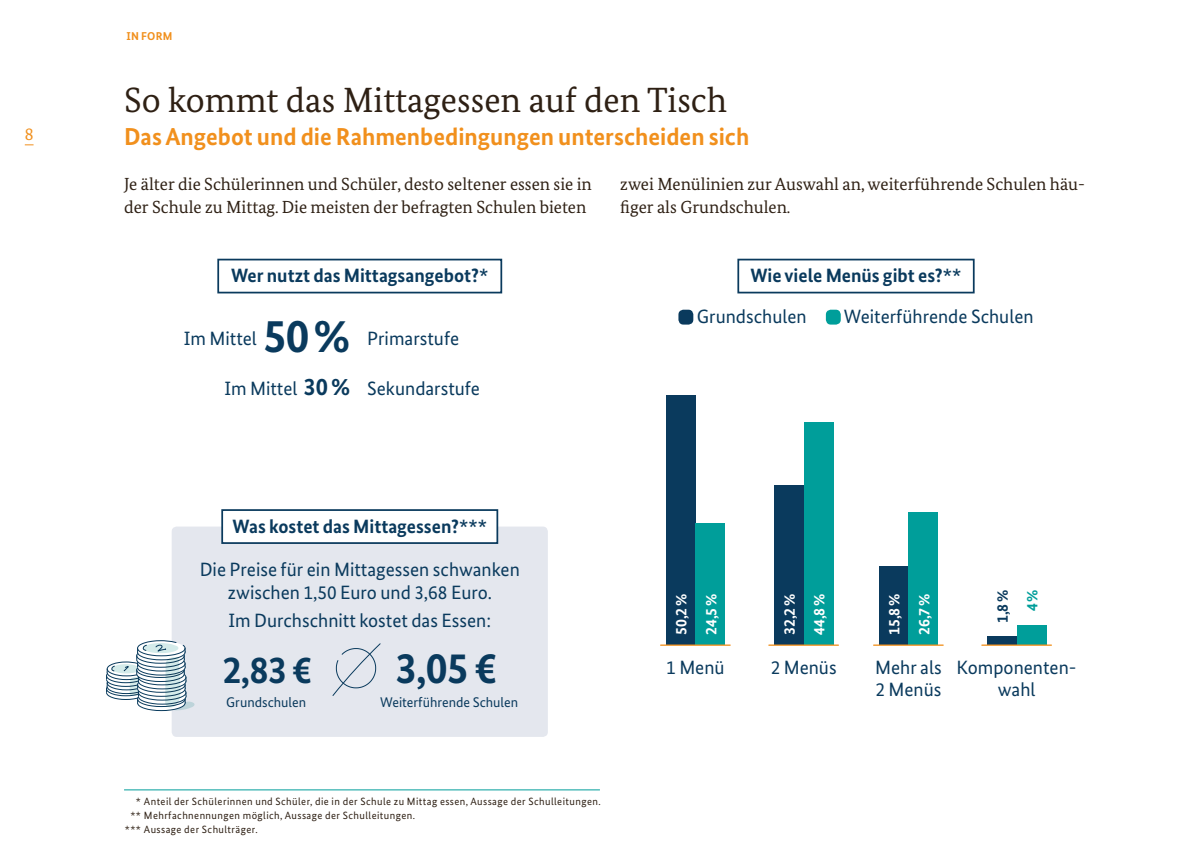
<style>
.page{position:relative;width:1191px;height:859px;background:#fff}
.page>*{position:absolute;margin:0;border:0;box-sizing:border-box;transform-origin:0 0}
.Grafik_Fließtext{font:700 47.25px "Bundes Sans";color:#0a3a5d}
.Grafik_Fließtext-2{font:700 43.75px "Bundes Sans";color:#0a3a5d}
.Grafik_Fließtext-3{font:700 38.5px "Bundes Sans";color:#0a3a5d}
.Überschrift_1{font:35px "Bundes Serif";color:#2e2014}
.Überschrift_2{font:700 24.5px "Bundes Sans";color:#f1901d}
.Grafik_Fließtext-4{font:19.25px/22.8px "Bundes Sans";color:#0a3a5d;text-align:center}
.Grafik_Headline{font:700 19.25px "Bundes Sans";color:#0a3a5d}
.Fließtext_10_13{font:17.5px/22.8px "Bundes Serif";color:#2e2014}
.t1{font:17.5px "Bundes Serif";color:#f1901d}
.Grafik_Fließtext-5{font:700 15.75px "Bundes Sans";letter-spacing:-.01em;color:#fff}
.Grafik_Fließtext-6{font:700 15.75px "Bundes Sans";color:#0a3a5d}
.Grafik_Fließtext-7{font:700 15.75px "Bundes Sans";color:#009e9a}
.Grafik_Fließtext-8{font:14px "Bundes Sans";color:#0a3a5d}
.t2{font:700 11.38px "Bundes Sans";letter-spacing:.025em;color:#f1901d}
.Fußnote{font:10.5px "Bundes Sans";letter-spacing:.04em;color:#2e2014}
.s1{font-weight:700;font-size:24.5px}
</style>
<div class="page">
<svg style="left:217px;top:258px;width:286px;height:36px"></svg>
<svg style="left:737px;top:258px;width:238px;height:36px"></svg>
<div style="left:172px;top:526px;width:376px;height:210px;background:#e4e7ee;border-radius:5px"></div>
<svg style="left:220px;top:509px;width:279px;height:35px"></svg>
<svg style="left:332px;top:643px;width:49px;height:53px"></svg>
<svg style="left:106px;top:640px;width:88px;height:70px"></svg>
<hr style="left:124px;top:789px;width:476px;height:1px;background:#009e9a">
<div style="left:665px;top:395px;width:30px;height:249px;background:#0a3a5d"></div>
<div style="left:695px;top:522px;width:30px;height:122px;background:#009e9a"></div>
<hr style="left:660px;top:644px;width:70px;height:1px;background:#f1901d">
<div style="left:878px;top:566px;width:30px;height:78px;background:#0a3a5d"></div>
<div style="left:908px;top:511px;width:30px;height:133px;background:#009e9a"></div>
<hr style="left:873px;top:644px;width:70px;height:1px;background:#f1901d">
<div style="left:774px;top:484px;width:29px;height:160px;background:#0a3a5d"></div>
<div style="left:803px;top:422px;width:30px;height:222px;background:#009e9a"></div>
<hr style="left:769px;top:644px;width:69px;height:1px;background:#f1901d">
<div style="left:987px;top:635px;width:29px;height:9px;background:#0a3a5d"></div>
<div style="left:1016px;top:624px;width:30px;height:20px;background:#009e9a"></div>
<hr style="left:982px;top:644px;width:69px;height:1px;background:#f1901d">
<div style="left:678px;top:309px;width:15px;height:15px;background:#0a3a5d;border-radius:5px"></div>
<div style="left:826px;top:309px;width:14px;height:15px;background:#009e9a;border-radius:5px"></div>
<p class="t1" style="left:25px;top:123px;width:10px">8</p>
<p class="t2" style="left:126px;top:29px;width:48px">IN FORM</p>
<p class="Überschrift_1" style="left:124px;top:79px;width:604px">So kommt das Mittagessen auf den Tisch</p>
<p class="Überschrift_2" style="left:124px;top:121px;width:627px">Das Angebot und die Rahmenbedingungen unterscheiden sich</p>
<p class="Fließtext_10_13" style="left:124px;top:173px;width:469px">Je älter die Schülerinnen und Schüler, desto seltener essen sie in der Schule zu Mittag. Die meisten der befragten Schulen bieten</p>
<p class="Fließtext_10_13" style="left:620px;top:173px;width:466px">zwei Menülinien zur Auswahl an, weiterführende Schulen häu&shy;figer als Grundschulen.</p>
<p class="Grafik_Headline" style="left:231px;top:264px;width:259px">Wer nutzt das Mittagsangebot?*</p>
<p class="Grafik_Headline" style="left:750px;top:264px;width:213px">Wie viele Menüs gibt es?**</p>
<p class="Grafik_Fließtext-4" style="left:184px;top:327px;width:75px">Im Mittel</p>
<p class="Grafik_Fließtext" style="left:263px;top:307px;width:89px">50%</p>
<p class="Grafik_Fließtext-4" style="left:224px;top:377px;width:127px">Im Mittel <span class="s1">30%</span></p>
<p class="Grafik_Fließtext-4" style="left:367px;top:326px;width:93px">Primarstufe</p>
<p class="Grafik_Fließtext-4" style="left:367px;top:377px;width:114px">Sekundarstufe</p>
<p class="Grafik_Headline" style="left:232px;top:514px;width:256px">Was kostet das Mittagessen?***</p>
<p class="Grafik_Fließtext-4" style="left:200px;top:558px;width:322px">Die Preise für ein Mittagessen schwanken zwischen 1,50 Euro und 3,68 Euro.</p>
<p class="Grafik_Fließtext-4" style="left:228px;top:608px;width:264px">Im Durchschnitt kostet das Essen:</p>
<p class="Grafik_Fließtext-3" style="left:222px;top:645px;width:92px">2,83 €</p>
<p class="Grafik_Fließtext-8" style="left:226px;top:693px;width:81px">Grundschulen</p>
<p class="Grafik_Fließtext-2" style="left:395px;top:640px;width:104px">3,05 €</p>
<p class="Grafik_Fließtext-8" style="left:380px;top:693px;width:139px">Weiterführende Schulen</p>
<p class="Fußnote" style="left:136px;top:794px;width:466px">* Anteil der Schülerinnen und Schüler, die in der Schule zu Mittag essen, Aussage der Schulleitungen.</p>
<p class="Fußnote" style="left:130px;top:808px;width:286px">** Mehrfachnennungen möglich, Aussage der Schulleitungen.</p>
<p class="Fußnote" style="left:125px;top:822px;width:134px">*** Aussage der Schulträger.</p>
<p class="Grafik_Fließtext-4" style="left:697px;top:305px;width:111px">Grundschulen</p>
<p class="Grafik_Fließtext-4" style="left:843px;top:305px;width:191px">Weiterführende Schulen</p>
<p class="Grafik_Fließtext-5" style="left:780px;top:634px;width:42px;rotate:-90deg">32,2%</p>
<p class="Grafik_Fließtext-5" style="left:809px;top:634px;width:42px;rotate:-90deg">44,8%</p>
<p class="Grafik_Fließtext-6" style="left:992px;top:623px;width:35px;rotate:-90deg">1,8%</p>
<p class="Grafik_Fließtext-7" style="left:1022px;top:611px;width:23px;rotate:-90deg">4%</p>
<p class="Grafik_Fließtext-5" style="left:671px;top:634px;width:42px;rotate:-90deg">50,2%</p>
<p class="Grafik_Fließtext-5" style="left:701px;top:634px;width:42px;rotate:-90deg">24,5%</p>
<p class="Grafik_Fließtext-5" style="left:884px;top:634px;width:42px;rotate:-90deg">15,8%</p>
<p class="Grafik_Fließtext-5" style="left:914px;top:634px;width:42px;rotate:-90deg">26,7%</p>
<p class="Grafik_Fließtext-4" style="left:666px;top:655px;width:60px">1 Menü</p>
<p class="Grafik_Fließtext-4" style="left:770px;top:655px;width:67px">2 Menüs</p>
<p class="Grafik_Fließtext-4" style="left:875px;top:655px;width:68px;text-align:left">Mehr als<br>2 Menüs</p>
<p class="Grafik_Fließtext-4" style="left:956px;top:655px;width:121px">Komponenten&shy;wahl</p>
</div>
